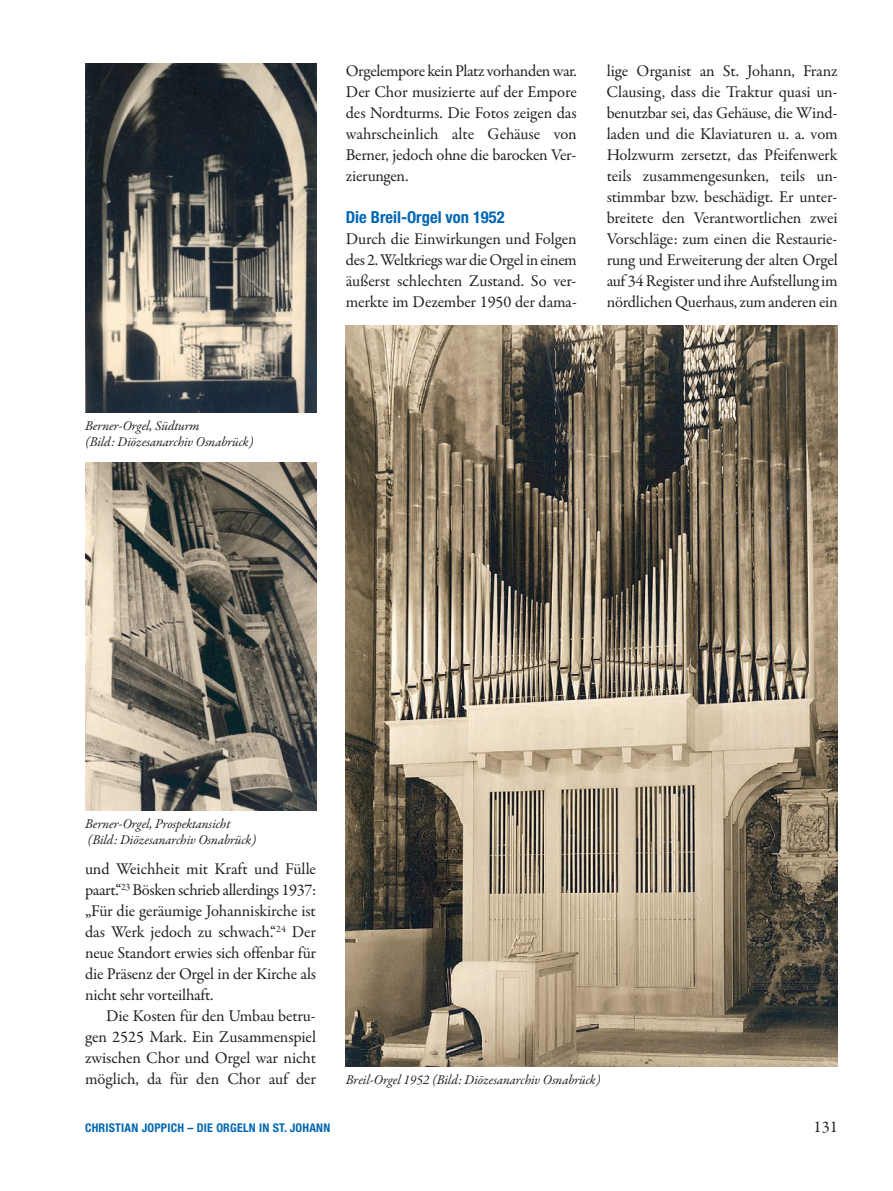
<style>
.page{position:relative;width:893px;height:1191px;background:#fff}
.page>*{position:absolute;margin:0;border:0;box-sizing:border-box;transform-origin:0 0}
.t1{font:16.5px/21px "Garamond Premr Pro";letter-spacing:-.015em;color:#231f20;text-align:justify}
.t2{font:700 condensed 16.5px "Helvetica Neue";color:#0166b3}
.t3{font:italic 13.5px/16.5px "Garamond Premr Pro";letter-spacing:-.005em;color:#231f20}
.t4{font:700 condensed 12px "Helvetica Neue";letter-spacing:.02em;color:#0166b3}
</style>
<div class="page">
<img style="left:85px;top:64px;width:231px;height:348px">
<img style="left:85px;top:462px;width:231px;height:348px">
<img style="left:346px;top:325px;width:492px;height:741px">
<p class="t3" style="left:85px;top:418px;width:170px">Berner-Orgel, Südturm<br>(Bild: Diözesanarchiv Osnabrück)</p>
<p class="t1" style="left:346px;top:62px;width:233px">Orgelempore kein Platz vorhanden war.<br>Der Chor musizierte auf der Empore des Nordturms. Die Fotos zeigen das wahrscheinlich alte Gehäuse von Berner, jedoch ohne die barocken Ver&shy;zierungen.</p>
<p class="t2" style="left:346px;top:211px;width:160px">Die Breil-Orgel von 1952</p>
<p class="t1" style="left:346px;top:230px;width:233px">Durch die Einwirkungen und Folgen des 2. Weltkriegs war die Orgel in einem äußerst schlechten Zustand. So ver&shy;merkte im Dezember 1950 der dama-</p>
<p class="t1" style="left:607px;top:62px;width:233px">lige Organist an St. Johann, Franz Clausing, dass die Traktur quasi un - benutzbar sei, das Gehäuse, die Wind&shy;laden und die Klaviaturen u. a. vom Holzwurm zersetzt, das Pfeifenwerk teils zusammengesunken, teils un&shy;stimmbar bzw. beschädigt. Er unter - breitete den Verantwortlichen zwei Vorschläge: zum einen die Restaurie&shy;rung und Erweiterung der alten Orgel auf 34 Register und ihre Aufstellung im nördlichen Querhaus, zum anderen ein</p>
<p class="t3" style="left:85px;top:816px;width:173px">Berner-Orgel, Prospektansicht (Bild: Diözesanarchiv Osnabrück)</p>
<p class="t1" style="left:85px;top:860px;width:233px">und Weichheit mit Kraft und Fülle paart.“<sup>23</sup> Bösken schrieb allerdings 1937: „Für die geräumige Johanniskirche ist das Werk jedoch zu schwach.“<sup>24</sup> Der neue Standort erwies sich offenbar für die Präsenz der Orgel in der Kirche als nicht sehr vorteilhaft.</p>
<p class="t1" style="left:85px;top:1007px;width:232px;text-indent:21px">Die Kosten für den Umbau betru&shy;gen 2525 Mark. Ein Zusammenspiel zwischen Chor und Orgel war nicht möglich, da für den Chor auf der</p>
<p class="t3" style="left:346px;top:1072px;width:256px">Breil-Orgel 1952 (Bild: Diözesanarchiv Osnabrück)</p>
<p class="t4" style="left:85px;top:1123px;width:247px">CHRISTIAN JOPPICH – DIE ORGELN IN ST. JOHANN</p>
<p class="t1" style="left:814px;top:1118px;width:26px">131</p>
</div>
